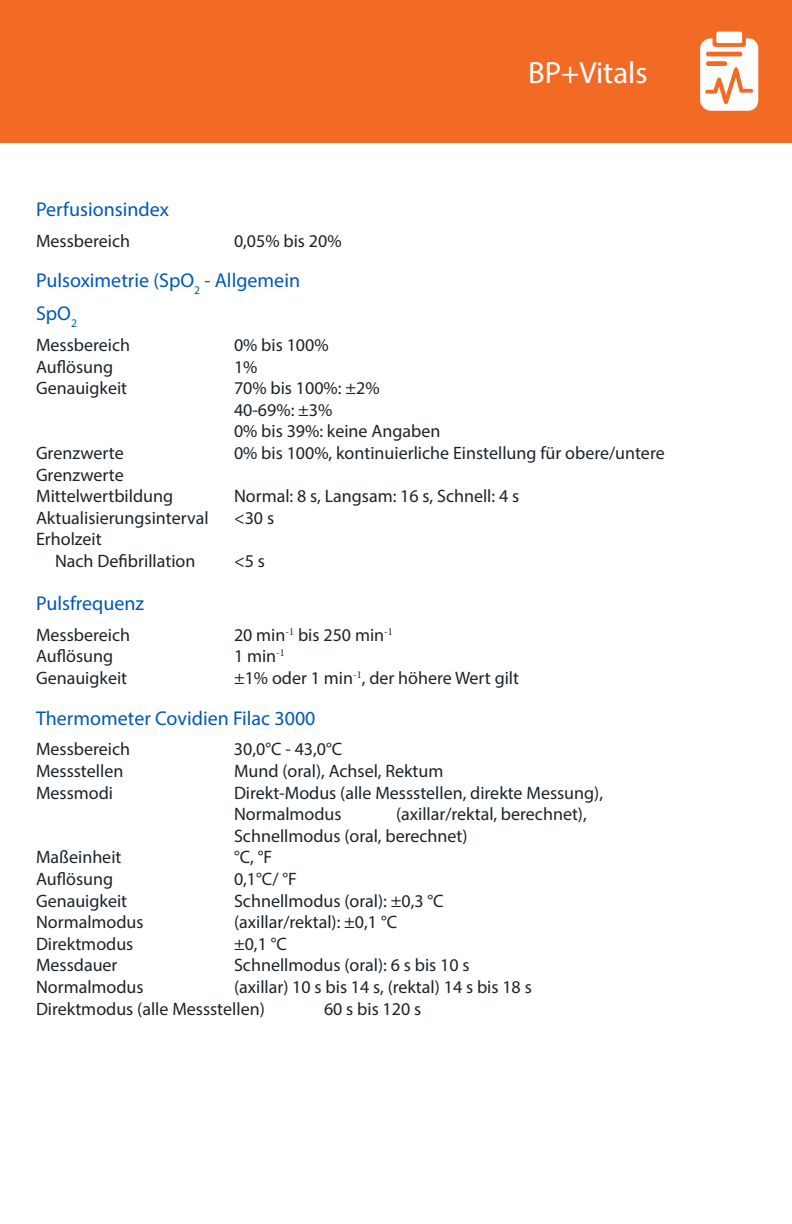
<style>
.page{position:relative;width:792px;height:1224px;background:#fff}
.page>*{position:absolute;margin:0;border:0;box-sizing:border-box;transform-origin:0 0}
.t1{font:30.8px "Myriad Pro";color:#fff}
.t2{font:20px "Myriad Pro";color:#0058b8}
.t3{font:18px "Myriad Pro";color:#1b242b}
</style>
<div class="page">
<div style="left:0;top:0;width:792px;height:142px;background:#f36a24"></div>
<div style="left:716px;top:32px;width:26px;height:11px;background:#fff;border-radius:2px"></div>
<svg style="left:700px;top:38px;width:58px;height:73px"></svg>
<p class="t1" style="left:528px;top:53px;width:121px">BP+Vitals</p>
<p class="t2" style="left:36px;top:197px;width:135px">Perfusionsindex</p>
<p class="t3" style="left:36px;top:229px;width:96px">Messbereich</p>
<p class="t3" style="left:234px;top:229px;width:109px">0,05% bis 20%</p>
<p class="t2" style="left:36px;top:268px;width:266px">Pulsoximetrie (SpO<sub>2</sub> - Allgemein</p>
<p class="t2" style="left:36px;top:301px;width:43px">SpO<sub>2</sub></p>
<p class="t3" style="left:36px;top:334px;width:96px">Messbereich</p>
<p class="t3" style="left:234px;top:334px;width:96px">0% bis 100%</p>
<p class="t3" style="left:36px;top:355px;width:79px">Auflösung</p>
<p class="t3" style="left:234px;top:355px;width:25px">1%</p>
<p class="t3" style="left:36px;top:377px;width:93px">Genauigkeit</p>
<p class="t3" style="left:234px;top:377px;width:147px">70% bis 100%: ±2%</p>
<p class="t3" style="left:234px;top:399px;width:100px">40-69%: ±3%</p>
<p class="t3" style="left:234px;top:420px;width:208px">0% bis 39%: keine Angaben</p>
<p class="t3" style="left:36px;top:442px;width:89px">Grenzwerte</p>
<p class="t3" style="left:234px;top:442px;width:432px">0% bis 100%, kontinuierliche Einstellung für obere/untere</p>
<p class="t3" style="left:36px;top:463px;width:89px">Grenzwerte</p>
<p class="t3" style="left:36px;top:485px;width:139px">Mittelwertbildung</p>
<p class="t3" style="left:234px;top:485px;width:287px">Normal: 8 s, Langsam: 16 s, Schnell: 4 s</p>
<p class="t3" style="left:36px;top:507px;width:174px">Aktualisierungsinterval</p>
<p class="t3" style="left:234px;top:507px;width:42px">&lt;30 s</p>
<p class="t3" style="left:36px;top:528px;width:67px">Erholzeit</p>
<p class="t3" style="left:55px;top:550px;width:142px">Nach Defibrillation</p>
<p class="t3" style="left:234px;top:550px;width:32px">&lt;5 s</p>
<p class="t2" style="left:36px;top:591px;width:110px">Pulsfrequenz</p>
<p class="t3" style="left:36px;top:624px;width:96px">Messbereich</p>
<p class="t3" style="left:234px;top:624px;width:160px">20 min<sup>-1</sup> bis 250 min<sup>-1</sup></p>
<p class="t3" style="left:36px;top:645px;width:79px">Auflösung</p>
<p class="t3" style="left:234px;top:645px;width:53px">1 min<sup>-1</sup></p>
<p class="t3" style="left:36px;top:667px;width:93px">Genauigkeit</p>
<p class="t3" style="left:234px;top:667px;width:287px">±1% oder 1 min<sup>-1</sup>, der höhere Wert gilt</p>
<p class="t2" style="left:36px;top:706px;width:281px">Thermometer Covidien Filac 3000</p>
<p class="t3" style="left:36px;top:738px;width:96px">Messbereich</p>
<p class="t3" style="left:234px;top:738px;width:110px">30,0°C - 43,0°C</p>
<p class="t3" style="left:36px;top:760px;width:89px">Messstellen</p>
<p class="t3" style="left:234px;top:760px;width:211px">Mund (oral), Achsel, Rektum</p>
<p class="t3" style="left:36px;top:781px;width:79px">Messmodi</p>
<p class="t3" style="left:234px;top:781px;width:371px">Direkt-Modus (alle Messstellen, direkte Messung),</p>
<p class="t3" style="left:234px;top:803px;width:109px">Normalmodus</p>
<p class="t3" style="left:396px;top:803px;width:192px">(axillar/rektal, berechnet),</p>
<p class="t3" style="left:234px;top:825px;width:235px">Schnellmodus (oral, berechnet)</p>
<p class="t3" style="left:36px;top:846px;width:87px">Maßeinheit</p>
<p class="t3" style="left:234px;top:846px;width:40px">°C, °F</p>
<p class="t3" style="left:36px;top:868px;width:79px">Auflösung</p>
<p class="t3" style="left:234px;top:868px;width:64px">0,1°C/ °F</p>
<p class="t3" style="left:36px;top:889px;width:93px">Genauigkeit</p>
<p class="t3" style="left:234px;top:889px;width:211px">Schnellmodus (oral): ±0,3 °C</p>
<p class="t3" style="left:36px;top:911px;width:109px">Normalmodus</p>
<p class="t3" style="left:234px;top:911px;width:165px">(axillar/rektal): ±0,1 °C</p>
<p class="t3" style="left:36px;top:933px;width:99px">Direktmodus</p>
<p class="t3" style="left:234px;top:933px;width:54px">±0,1 °C</p>
<p class="t3" style="left:36px;top:954px;width:83px">Messdauer</p>
<p class="t3" style="left:234px;top:954px;width:237px">Schnellmodus (oral): 6 s bis 10 s</p>
<p class="t3" style="left:36px;top:976px;width:109px">Normalmodus</p>
<p class="t3" style="left:234px;top:976px;width:299px">(axillar) 10 s bis 14 s, (rektal) 14 s bis 18 s</p>
<p class="t3" style="left:36px;top:997px;width:230px">Direktmodus (alle Messstellen)</p>
<p class="t3" style="left:324px;top:997px;width:99px">60 s bis 120 s</p>
</div>
